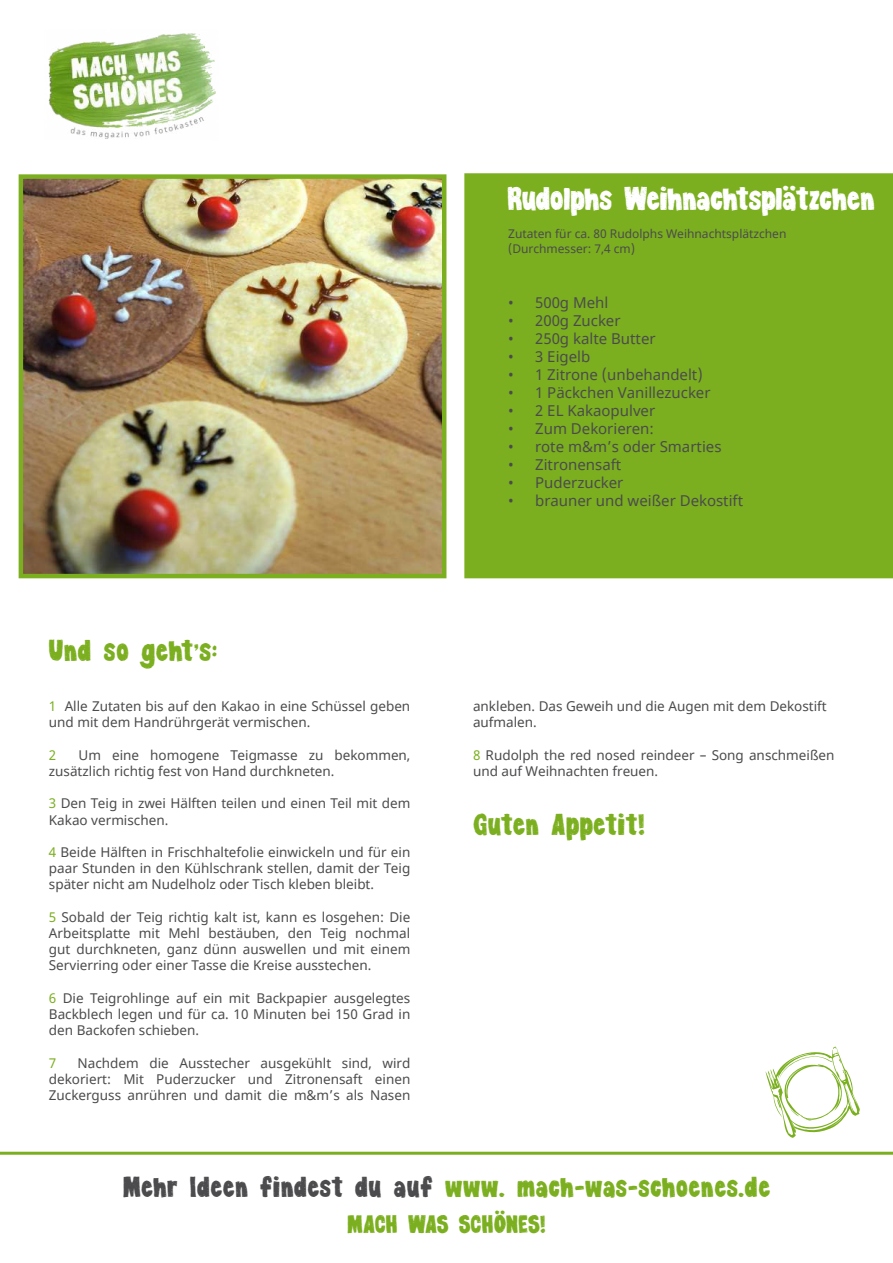
<style>
.page{position:relative;width:893px;height:1263px;background:#fff}
.page>*{position:absolute;margin:0;border:0;box-sizing:border-box;transform-origin:0 0}
.t1{font:39px "KG Dancingonthe Rooftop";letter-spacing:-.02em;color:#fff}
.t2{font:36px "KG Dancingonthe Rooftop";color:#7baf1f}
.t3{font:34.5px "KG Dancingonthe Rooftop";color:#7baf1f}
.t4{font:30px "KG Dancingonthe Rooftop";color:#7baf1f}
.t5{font:15px "Noto Sans";color:#4b4b4d}
.t6{font:13.5px/16.2px "Noto Sans";color:#4b4b4d}
.t7{font:13.5px "Noto Sans";color:#7baf1f}
.t8{font:12px/14.4px "Noto Sans";color:#4b4b4d}
.s1{color:#7baf1f}
.s2{color:#4b4b4d}
</style>
<div class="page">
<div style="left:465px;top:174px;width:428px;height:404px;background:#7baf1f"></div>
<div style="left:464px;top:173px;width:429px;height:405px;border:2px solid #7baf1f"></div>
<img style="left:25px;top:180px;width:415px;height:392px">
<div style="left:19px;top:174px;width:427px;height:404px;border:5px solid #7baf1f"></div>
<hr style="left:0;top:1152px;width:893px;height:3px;background:#7baf1f">
<svg style="left:765px;top:1046px;width:95px;height:92px"></svg>
<img style="left:48px;top:33px;width:168px;height:106px">
<h1 class="t1" style="left:507px;top:186px;width:369px">Rudolphs Weihnachtsplätzchen</h1>
<p class="t8" style="left:508px;top:227px;width:280px">Zutaten für ca. 80 Rudolphs Weihnachtsplätzchen (Durchmesser: 7,4 cm)</p>
<h2 class="t2" style="left:49px;top:638px;width:170px">Und so geht’s:</h2>
<p class="t6" style="left:49px;top:699px;width:363px"><span class="s1">1</span> Alle Zutaten bis auf den Kakao in eine Schüssel geben und mit dem Handrührgerät vermischen.</p>
<p class="t7" style="left:49px;top:748px;width:9px">2</p>
<p class="t6" style="left:49px;top:748px;width:363px;text-indent:30px">Um eine homogene Teigmasse zu bekommen, zusätzlich richtig fest von Hand durchkneten.</p>
<p class="t6" style="left:49px;top:796px;width:363px"><span class="s1">3</span> Den Teig in zwei Hälften teilen und einen Teil mit dem<br>Kakao vermischen.</p>
<p class="t6" style="left:49px;top:845px;width:363px;text-align:justify"><span class="s1">4</span> Beide Hälften in Frischhaltefolie einwickeln und für ein paar Stunden in den Kühlschrank stellen, damit der Teig später nicht am Nudelholz oder Tisch kleben bleibt.</p>
<p class="t6" style="left:49px;top:910px;width:363px;text-align:justify"><span class="s1">5</span> Sobald der Teig richtig kalt ist, kann es losgehen: Die Arbeitsplatte mit Mehl bestäuben, den Teig nochmal gut durchkneten, ganz dünn auswellen und mit einem Servierring oder einer Tasse die Kreise ausstechen.</p>
<p class="t6" style="left:49px;top:991px;width:363px;text-align:justify"><span class="s1">6</span> Die Teigrohlinge auf ein mit Backpapier ausgelegtes Backblech legen und für ca. 10 Minuten bei 150 Grad in den Backofen schieben.</p>
<p class="t7" style="left:49px;top:1056px;width:9px">7</p>
<p class="t6" style="left:49px;top:1055px;width:363px;text-align:justify;text-indent:29px">Nachdem die Ausstecher ausgekühlt sind, wird dekoriert: Mit Puderzucker und Zitronensaft einen Zuckerguss anrühren und damit die m&amp;m’s als Nasen</p>
<p class="t5" style="left:508px;top:293px;width:102px">• 500g Mehl</p>
<p class="t5" style="left:508px;top:311px;width:114px">• 200g Zucker</p>
<p class="t5" style="left:508px;top:329px;width:149px">• 250g kalte Butter</p>
<p class="t5" style="left:508px;top:347px;width:84px">• 3 Eigelb</p>
<p class="t5" style="left:508px;top:365px;width:196px">• 1 Zitrone (unbehandelt)</p>
<p class="t5" style="left:508px;top:383px;width:204px">• 1 Päckchen Vanillezucker</p>
<p class="t5" style="left:508px;top:401px;width:149px">• 2 EL Kakaopulver</p>
<p class="t5" style="left:508px;top:419px;width:147px">• Zum Dekorieren:</p>
<p class="t5" style="left:508px;top:437px;width:215px">• rote m&amp;m’s oder Smarties</p>
<p class="t5" style="left:508px;top:455px;width:115px">• Zitronensaft</p>
<p class="t5" style="left:508px;top:473px;width:117px">• Puderzucker</p>
<p class="t5" style="left:508px;top:491px;width:236px">• brauner und weißer Dekostift</p>
<p class="t6" style="left:473px;top:699px;width:355px">ankleben. Das Geweih und die Augen mit dem Dekostift aufmalen.</p>
<p class="t6" style="left:473px;top:748px;width:363px"><span class="s1">8</span> Rudolph the red nosed reindeer – Song anschmeißen und auf Weihnachten freuen.</p>
<h2 class="t2" style="left:473px;top:813px;width:173px">Guten Appetit!</h2>
<h3 class="t3" style="left:123px;top:1175px;width:649px"><span class="s2">Mehr Ideen findest du auf</span> www. mach-was-schoenes.de</h3>
<h3 class="t4" style="left:347px;top:1214px;width:200px">MACH WAS SCHÖNES!</h3>
</div>
